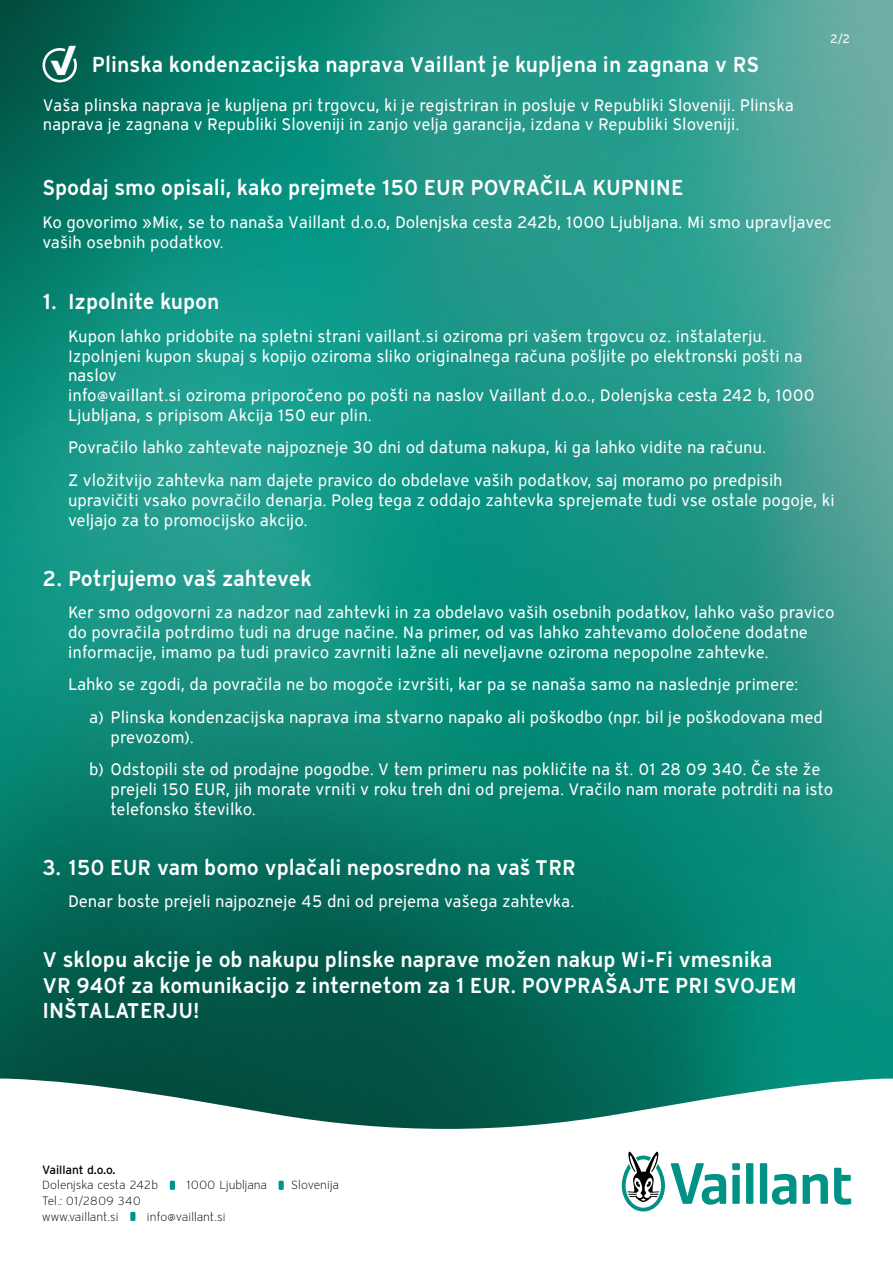
<style>
.page{position:relative;width:893px;height:1263px;background:#fff}
.page>*{position:absolute;margin:0;border:0;box-sizing:border-box;transform-origin:0 0}
.t1{font:41.55px "Vaillant 13 Heavy TID";color:#fff}
.t2{font:21px/25.2px "Vaillant 13 Demi TID";color:#fff}
.t3{font:16.5px/19.8px "Vaillant 13 Book ETID";color:#fff}
.t4{font:12px/15.8px "Vaillant 13 Light TID";color:#000}
.t5{font:12px "Interstate OT";color:#000}
.t6{font:12px "Vaillant 13 Book ETID";color:#fff}
</style>
<div class="page">
<img style="left:0;top:0;width:893px;height:1078px">
<svg style="left:0;top:1078px;width:893px;height:143px"></svg>
<div style="left:170px;top:1181px;width:5px;height:9px;background:#00928f"></div>
<div style="left:279px;top:1181px;width:5px;height:9px;background:#00928f"></div>
<div style="left:130px;top:1212px;width:5px;height:9px;background:#00928f"></div>
<svg style="left:41px;top:47px;width:37px;height:37px"></svg>
<svg style="left:622px;top:1150px;width:229px;height:61px"></svg>
<h1 class="t1" style="left:49px;top:32px;width:30px">√</h1>
<p class="t2" style="left:92px;top:51px;width:669px">Plinska kondenzacijska naprava Vaillant je kupljena in zagnana v RS</p>
<p class="t3" style="left:43px;top:95px;width:753px">Vaša plinska naprava je kupljena pri trgovcu, ki je registriran in posluje v Republiki Sloveniji. Plinska naprava je zagnana v Republiki Sloveniji in zanjo velja garancija, izdana v Republiki Sloveniji.</p>
<p class="t6" style="left:830px;top:31px;width:22px">2/2</p>
<p class="t2" style="left:43px;top:175px;width:642px">Spodaj smo opisali, kako prejmete 150 EUR POVRAČILA KUPNINE</p>
<p class="t3" style="left:43px;top:212px;width:791px">Ko govorimo »Mi«, se to nanaša Vaillant d.o.o, Dolenjska cesta 242b, 1000 Ljubljana. Mi smo upravljavec vaših osebnih podatkov.</p>
<p class="t2" style="left:43px;top:288px;width:178px">1. Izpolnite kupon</p>
<p class="t3" style="left:68px;top:326px;width:748px">Kupon lahko pridobite na spletni strani vaillant.si oziroma pri vašem trgovcu oz. inštalaterju.<br>Izpolnjeni kupon skupaj s kopijo oziroma sliko originalnega računa pošljite po elektronski pošti na naslov<br>info@vaillant.si oziroma priporočeno po pošti na naslov Vaillant d.o.o., Dolenjska cesta 242 b, 1000<br>Ljubljana, s pripisom Akcija 150 eur plin.</p>
<p class="t3" style="left:68px;top:431px;width:716px;line-height:32.5px">Povračilo lahko zahtevate najpozneje 30 dni od datuma nakupa, ki ga lahko vidite na računu.<br>Z vložitvijo zahtevka nam dajete pravico do obdelave vaših podatkov, saj moramo po predpisih</p>
<p class="t3" style="left:68px;top:490px;width:768px">upravičiti vsako povračilo denarja. Poleg tega z oddajo zahtevka sprejemate tudi vse ostale pogoje, ki veljajo za to promocijsko akcijo.</p>
<p class="t2" style="left:43px;top:565px;width:271px">2. Potrjujemo vaš zahtevek</p>
<p class="t3" style="left:68px;top:602px;width:768px">Ker smo odgovorni za nadzor nad zahtevki in za obdelavo vaših osebnih podatkov, lahko vašo pravico do povračila potrdimo tudi na druge načine. Na primer, od vas lahko zahtevamo določene dodatne informacije, imamo pa tudi pravico zavrniti lažne ali neveljavne oziroma nepopolne zahtevke.</p>
<p class="t3" style="left:89px;top:668px;width:735px;line-height:32.5px;text-indent:-21px">Lahko se zgodi, da povračila ne bo mogoče izvršiti, kar pa se nanaša samo na naslednje primere:<br>a) Plinska kondenzacijska naprava ima stvarno napako ali poškodbo (npr. bil je poškodovana med</p>
<p class="t3" style="left:89px;top:720px;width:733px;line-height:32.5px;text-indent:21px">prevozom).<br>b) Odstopili ste od prodajne pogodbe. V tem primeru nas pokličite na št. 01 28 09 340. Če ste že</p>
<p class="t3" style="left:111px;top:779px;width:724px">prejeli 150 EUR, jih morate vrniti v roku treh dni od prejema. Vračilo nam morate potrditi na isto telefonsko številko.</p>
<p class="t2" style="left:43px;top:854px;width:535px">3. 150 EUR vam bomo vplačali neposredno na vaš TRR</p>
<p class="t3" style="left:68px;top:891px;width:508px">Denar boste prejeli najpozneje 45 dni od prejema vašega zahtevka.</p>
<p class="t2" style="left:43px;top:947px;width:756px">V sklopu akcije je ob nakupu plinske naprave možen nakup Wi-Fi vmesnika<br>VR 940f za komunikacijo z internetom za 1 EUR. POVPRAŠAJTE PRI SVOJEM<br>INŠTALATERJU!</p>
<p class="t5" style="left:42px;top:1163px;width:75px">Vaillant d.o.o.</p>
<p class="t4" style="left:42px;top:1177px;width:118px">Dolenjska cesta 242b</p>
<p class="t4" style="left:186px;top:1177px;width:82px">1000 Ljubljana</p>
<p class="t4" style="left:291px;top:1177px;width:49px">Slovenija</p>
<p class="t4" style="left:42px;top:1193px;width:100px">Tel.: 01/2809 340 www.vaillant.si</p>
<p class="t4" style="left:147px;top:1209px;width:80px">info@vaillant.si</p>
</div>
